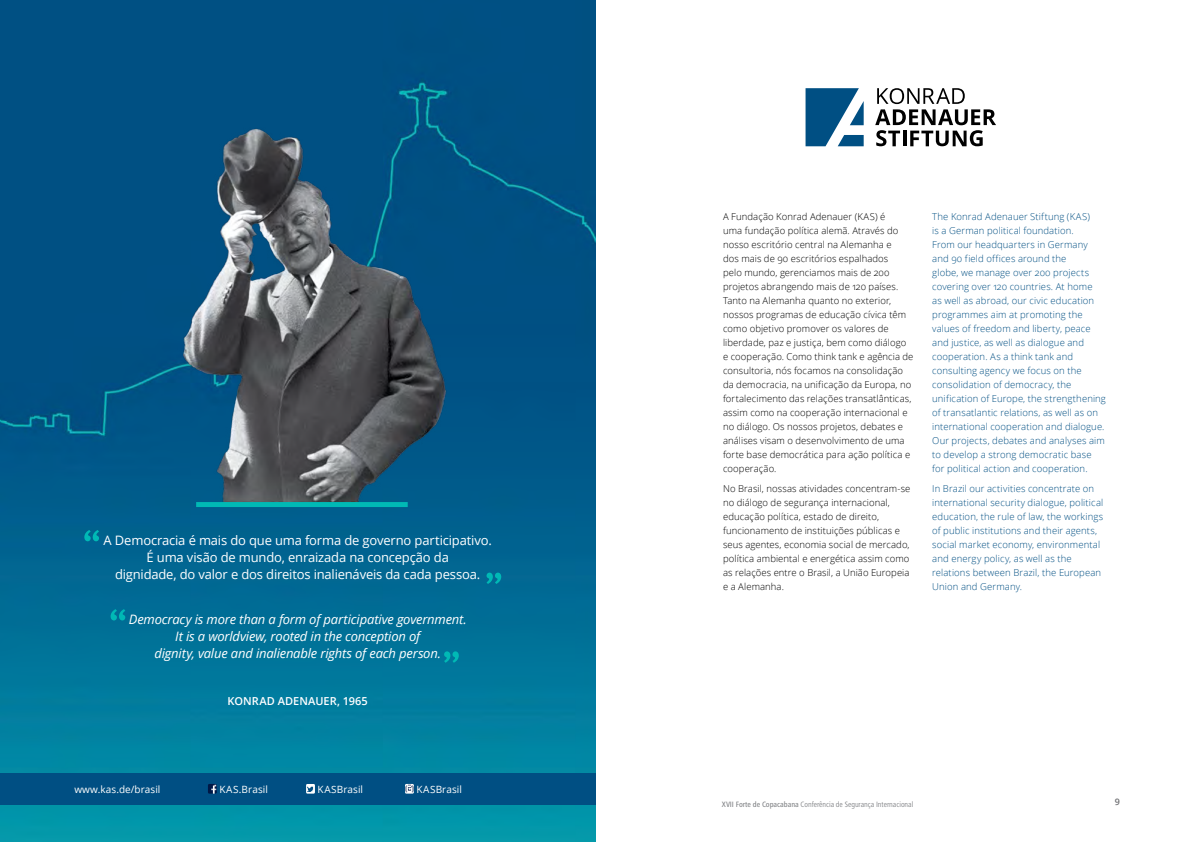
<style>
.page{position:relative;width:1191px;height:842px;background:#fff}
.page>*{position:absolute;margin:0;border:0;box-sizing:border-box;transform-origin:0 0}
.t1{font:13px/17px "Open Sans";letter-spacing:-.015em;color:#fff;text-align:center}
.t2{font:italic 13px/17px "Open Sans";letter-spacing:-.015em;color:#fff;text-align:center}
.t3{font:600 11px "Open Sans";color:#fff}
.t4{font:10px "Open Sans";letter-spacing:.005em;color:#fff}
.t5{font:300 9.5px/14px "Open Sans";letter-spacing:.01em;color:#000}
.t6{font:300 9.5px/14px "Open Sans";letter-spacing:.015em;color:#004f83}
.t7{font:600 9px "Open Sans";color:#6d6e71}
.t8{font:condensed 8px "Frutiger Next LT";letter-spacing:-.005em;color:#808285}
.s1{font-weight:500}
</style>
<div class="page">
<img style="left:0;top:0;width:595px;height:842px">
<div style="left:0;top:773px;width:595px;height:32px;background:#004f83"></div>
<svg style="left:875px;top:88px;width:121px;height:58px"></svg>
<svg style="left:805px;top:88px;width:58px;height:58px"></svg>
<img style="left:159px;top:128px;width:298px;height:375px">
<div style="left:196px;top:502px;width:212px;height:5px;background:#00b9b5"></div>
<svg style="left:208px;top:784px;width:9px;height:10px"></svg>
<svg style="left:306px;top:784px;width:9px;height:10px"></svg>
<svg style="left:405px;top:784px;width:9px;height:10px"></svg>
<svg style="left:84px;top:530px;width:15px;height:11px"></svg>
<svg style="left:486px;top:573px;width:15px;height:11px"></svg>
<svg style="left:111px;top:609px;width:14px;height:11px"></svg>
<svg style="left:444px;top:651px;width:15px;height:12px"></svg>
<h1 class="t1" style="left:104px;top:532px;width:390px">A Democracia é mais do que uma forma de governo participativo.<br>É uma visão de mundo, enraizada na concepção da<br>dignidade, do valor e dos direitos inalienáveis da cada pessoa.</h1>
<h1 class="t2" style="left:129px;top:610px;width:339px">Democracy is more than a form of participative government.<br>It is a worldview, rooted in the conception of<br>dignity, value and inalienable rights of each person.</h1>
<p class="t3" style="left:228px;top:693px;width:142px">KONRAD ADENAUER, 1965</p>
<p class="t4" style="left:74px;top:782px;width:88px">www.kas.de/brasil</p>
<p class="t4" style="left:219px;top:782px;width:50px">KAS.Brasil</p>
<p class="t4" style="left:317px;top:782px;width:47px">KASBrasil</p>
<p class="t4" style="left:416px;top:782px;width:47px">KASBrasil</p>
<p class="t5" style="left:723px;top:209px;width:192px">A Fundação Konrad Adenauer (KAS) é<br>uma fundação política alemã. Através do nosso escritório central na Alemanha e<br>dos mais de 90 escritórios espalhados<br>pelo mundo, gerenciamos mais de 200 projetos abrangendo mais de 120 países.<br>Tanto na Alemanha quanto no exterior, nossos programas de educação cívica têm como objetivo promover os valores de liberdade, paz e justiça, bem como diálogo e cooperação. Como think tank e agência de consultoria, nós focamos na consolidação da democracia, na unificação da Europa, no fortalecimento das relações transatlânticas, assim como na cooperação internacional e no diálogo. Os nossos projetos, debates e análises visam o desenvolvimento de uma forte base democrática para ação política e cooperação.</p>
<p class="t5" style="left:723px;top:481px;width:189px">No Brasil, nossas atividades concentram-se no diálogo de segurança internacional, educação política, estado de direito, funcionamento de instituições públicas e seus agentes, economia social de mercado, política ambiental e energética assim como as relações entre o Brasil, a União Europeia e a Alemanha.</p>
<p class="t6" style="left:932px;top:209px;width:175px">The Konrad Adenauer Stiftung (KAS)<br>is a German political foundation.<br>From our headquarters in Germany and 90 field offices around the<br>globe, we manage over 200 projects covering over 120 countries. At home<br>as well as abroad, our civic education programmes aim at promoting the values of freedom and liberty, peace and justice, as well as dialogue and cooperation. As a think tank and consulting agency we focus on the consolidation of democracy, the unification of Europe, the strengthening of transatlantic relations, as well as on international cooperation and dialogue.<br>Our projects, debates and analyses aim to develop a strong democratic base for political action and cooperation.</p>
<p class="t6" style="left:932px;top:481px;width:172px">In Brazil our activities concentrate on international security dialogue, political education, the rule of law, the workings of public institutions and their agents, social market economy, environmental and energy policy, as well as the relations between Brazil, the European Union and Germany.</p>
<p class="t8" style="left:722px;top:800px;width:193px"><span class="s1">XVII Forte de Copacabana</span> Conferência de Segurança Internacional</p>
<p class="t7" style="left:1114px;top:795px;width:7px">9</p>
</div>
